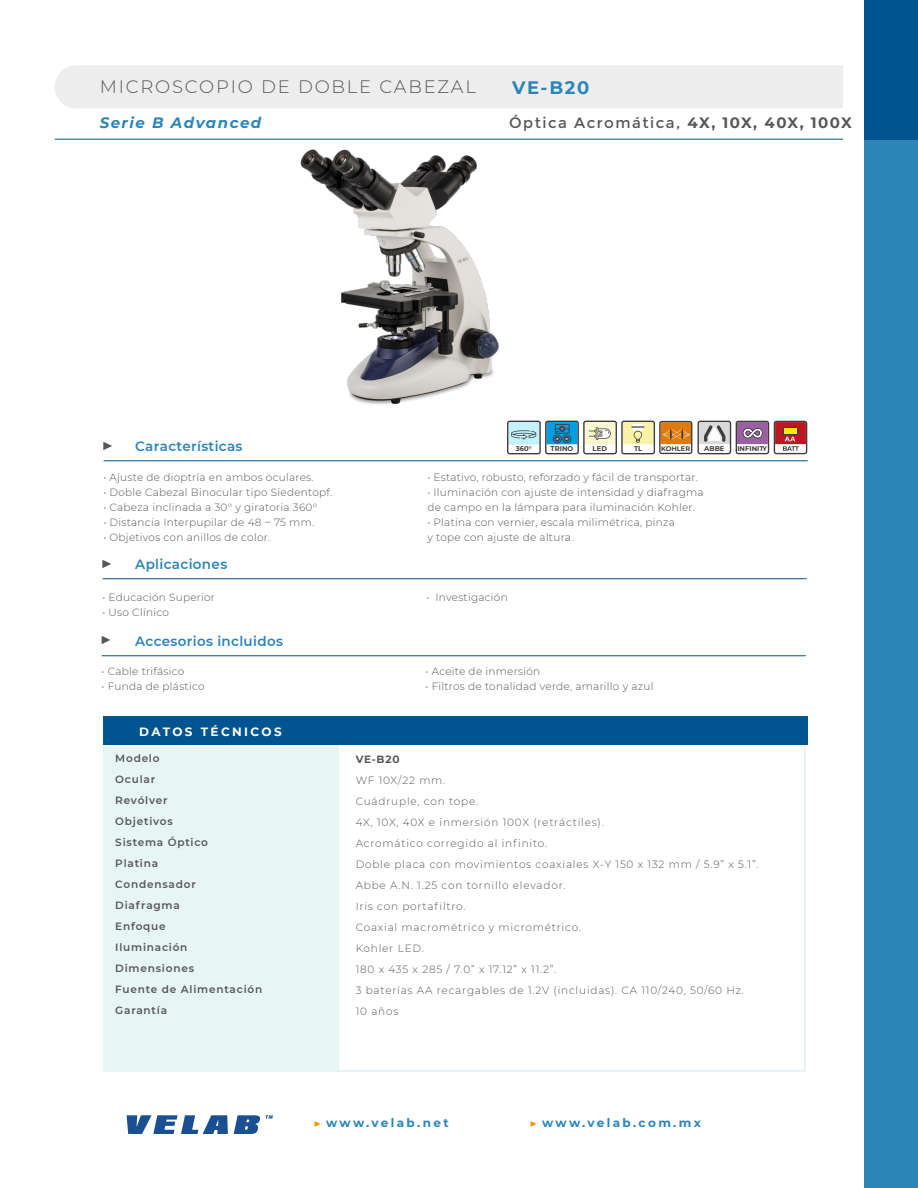
<style>
.page{position:relative;width:918px;height:1188px;background:#fff}
.page>*{position:absolute;margin:0;border:0;box-sizing:border-box;transform-origin:0 0}
.t1{font:300 18px "Montserrat";letter-spacing:.1em;color:#575756}
.t2{font:700 18px "Montserrat";color:#2b85b9}
.t3{font:15px "Montserrat";letter-spacing:.1em;color:#575756}
.t4{font:italic 700 15px "Montserrat";letter-spacing:.1em;color:#2b85b9}
.t5{font:600 13.5px "Montserrat";letter-spacing:.025em;color:#2b85b9}
.t6{font:700 12px "Montserrat";letter-spacing:.185em;color:#2b85b9}
.t7{font:12px "Montserrat";letter-spacing:.075em;color:#2b85b9}
.t8{font:700 12px "Montserrat";letter-spacing:.075em;color:#2b85b9}
.t9{font:700 12px "Montserrat";letter-spacing:.2em;color:#fff}
.t10{font:300 10.5px "Montserrat";letter-spacing:.025em;color:#575756}
.t11{font:300 10.5px "Montserrat";letter-spacing:.075em;color:#575756}
.t12{font:600 10.5px "Montserrat";letter-spacing:.075em;color:#575756}
.t13{font:700 10.5px "Montserrat";color:#575756}
.t14{font:700 6.75px "Montserrat";color:#3d3d3b}
.t15{font:700 6.6px "Montserrat";color:#3d3d3b}
.s1{font-weight:700}
.s2{font-family:"Minion Pro";font-weight:400;color:#f39200}
.s3{font-family:"Minion Pro";color:#f39200}
</style>
<div class="page">
<div style="left:55px;top:65px;width:808px;height:43px;background:#ededed;border-radius:22px"></div>
<hr style="left:55px;top:139px;width:810px;height:1px;background:#00548f">
<div style="left:864px;top:140px;width:54px;height:1048px;background:#2b85b9"></div>
<div style="left:864px;top:0;width:54px;height:140px;background:#00548f"></div>
<div style="left:844px;top:1px;width:20px;height:1186px;background:#fff"></div>
<svg style="left:126px;top:1115px;width:147px;height:19px"></svg>
<div style="left:103px;top:745px;width:235px;height:327px;background:#e7f5f5"></div>
<hr style="left:804px;top:745px;width:2px;height:325px;background:#2b85b9">
<hr style="left:338px;top:1070px;width:468px;height:2px;background:#2b85b9">
<hr style="left:102px;top:655px;width:704px;height:1px;background:#00548f">
<hr style="left:103px;top:578px;width:703px;height:1px;background:#00548f">
<hr style="left:104px;top:460px;width:703px;height:1px;background:#00548f">
<svg style="left:102px;top:636px;width:8px;height:8px"></svg>
<svg style="left:102px;top:560px;width:9px;height:8px"></svg>
<svg style="left:103px;top:442px;width:9px;height:8px"></svg>
<div style="left:103px;top:716px;width:705px;height:29px;background:#00548f"></div>
<img style="left:300px;top:149px;width:199px;height:256px">
<svg style="left:507px;top:421px;width:300px;height:33px"></svg>
<p class="t1" style="left:100px;top:75px;width:378px">MICROSCOPIO DE DOBLE CABEZAL</p>
<p class="t2" style="left:512px;top:74px;width:79px">VE-B20</p>
<p class="t4" style="left:100px;top:112px;width:163px">Serie B Advanced</p>
<p class="t3" style="left:509px;top:114px;width:344px">Óptica Acromática, <span class="s1">4X, 10X, 40X, 100X</span></p>
<p class="t5" style="left:135px;top:436px;width:109px">Características</p>
<p class="t14" style="left:516px;top:444px;width:17px">360°</p>
<p class="t14" style="left:551px;top:444px;width:24px">TRINO</p>
<p class="t14" style="left:593px;top:444px;width:16px">LED</p>
<p class="t14" style="left:634px;top:444px;width:10px">TL</p>
<p class="t15" style="left:661px;top:444px;width:31px">KOHLER</p>
<p class="t14" style="left:704px;top:444px;width:22px">ABBE</p>
<p class="t14" style="left:737px;top:443px;width:31px">INFINITY</p>
<p class="t10" style="left:103px;top:470px;width:212px">• Ajuste de dioptría en ambos oculares.</p>
<p class="t10" style="left:427px;top:470px;width:272px">• Estativo, robusto, reforzado y fácil de transportar.</p>
<p class="t10" style="left:103px;top:485px;width:230px">• Doble Cabezal Binocular tipo Siedentopf.</p>
<p class="t10" style="left:427px;top:485px;width:278px">• Iluminación con ajuste de intensidad y diafragma</p>
<p class="t10" style="left:103px;top:500px;width:215px">• Cabeza inclinada a 30° y giratoria 360°</p>
<p class="t10" style="left:427px;top:500px;width:269px">de campo en la lámpara para iluminación Kohler.</p>
<p class="t10" style="left:103px;top:515px;width:212px">• Distancia Interpupilar de 48 ~ 75 mm.</p>
<p class="t10" style="left:427px;top:515px;width:249px">• Platina con vernier, escala milimétrica, pinza</p>
<p class="t10" style="left:103px;top:530px;width:168px">• Objetivos con anillos de color.</p>
<p class="t10" style="left:427px;top:530px;width:148px">y tope con ajuste de altura.</p>
<p class="t5" style="left:135px;top:554px;width:94px">Aplicaciones</p>
<p class="t10" style="left:102px;top:590px;width:114px">• Educación Superior</p>
<p class="t10" style="left:426px;top:590px;width:83px">• Investigación</p>
<p class="t10" style="left:102px;top:605px;width:68px">• Uso Clínico</p>
<p class="t5" style="left:135px;top:631px;width:149px">Accesorios incluidos</p>
<p class="t10" style="left:102px;top:664px;width:84px">• Cable trifásico</p>
<p class="t10" style="left:426px;top:664px;width:116px">• Aceite de inmersión</p>
<p class="t10" style="left:102px;top:679px;width:104px">• Funda de plástico</p>
<p class="t10" style="left:426px;top:679px;width:229px">• Filtros de tonalidad verde, amarillo y azul</p>
<p class="t9" style="left:139px;top:723px;width:144px">DATOS TÉCNICOS</p>
<p class="t12" style="left:115px;top:751px;width:46px">Modelo</p>
<p class="t12" style="left:115px;top:772px;width:41px">Ocular</p>
<p class="t12" style="left:115px;top:793px;width:54px">Revólver</p>
<p class="t12" style="left:115px;top:814px;width:59px">Objetivos</p>
<p class="t12" style="left:115px;top:835px;width:94px">Sistema Óptico</p>
<p class="t12" style="left:115px;top:856px;width:44px">Platina</p>
<p class="t12" style="left:115px;top:877px;width:82px">Condensador</p>
<p class="t12" style="left:115px;top:898px;width:66px">Diafragma</p>
<p class="t12" style="left:115px;top:919px;width:52px">Enfoque</p>
<p class="t12" style="left:115px;top:940px;width:74px">Iluminación</p>
<p class="t12" style="left:115px;top:961px;width:80px">Dimensiones</p>
<p class="t12" style="left:115px;top:982px;width:149px">Fuente de Alimentación</p>
<p class="t12" style="left:115px;top:1003px;width:53px">Garantía</p>
<p class="t13" style="left:356px;top:752px;width:45px">VE-B20</p>
<p class="t10" style="left:356px;top:774px;width:91px">WF 10X/22 mm.</p>
<p class="t11" style="left:356px;top:795px;width:124px">Cuádruple, con tope.</p>
<p class="t11" style="left:356px;top:816px;width:250px">4X, 10X, 40X e inmersión 100X (retráctiles).</p>
<p class="t11" style="left:356px;top:837px;width:193px">Acromático corregido al infinito.</p>
<p class="t11" style="left:356px;top:858px;width:404px">Doble placa con movimientos coaxiales X-Y 150 x 132 mm / 5.9” x 5.1”.</p>
<p class="t11" style="left:356px;top:879px;width:211px">Abbe A.N. 1.25 con tornillo elevador.</p>
<p class="t11" style="left:356px;top:900px;width:111px">Iris con portafiltro.</p>
<p class="t11" style="left:356px;top:921px;width:227px">Coaxial macrométrico y micrométrico.</p>
<p class="t11" style="left:356px;top:942px;width:70px">Kohler LED.</p>
<p class="t11" style="left:356px;top:963px;width:202px">180 x 435 x 285 / 7.0” x 17.12” x 11.2”.</p>
<p class="t11" style="left:356px;top:984px;width:390px">3 baterías AA recargables de 1.2V (incluidas). CA 110/240, 50/60 Hz.</p>
<p class="t10" style="left:356px;top:1005px;width:44px">10 años</p>
<p class="t8" style="left:311px;top:1110px;width:119px"><span class="s2">▶</span> www.velab.net</p>
<p class="t7" style="left:527px;top:1111px;width:123px"><span class="s3">▶</span> sales@velab.net</p>
<p class="t6" style="left:314px;top:1114px;width:137px"><span class="s2">▶</span> www.velab.net</p>
<p class="t6" style="left:530px;top:1114px;width:173px"><span class="s2">▶</span> www.velab.com.mx</p>
</div>
